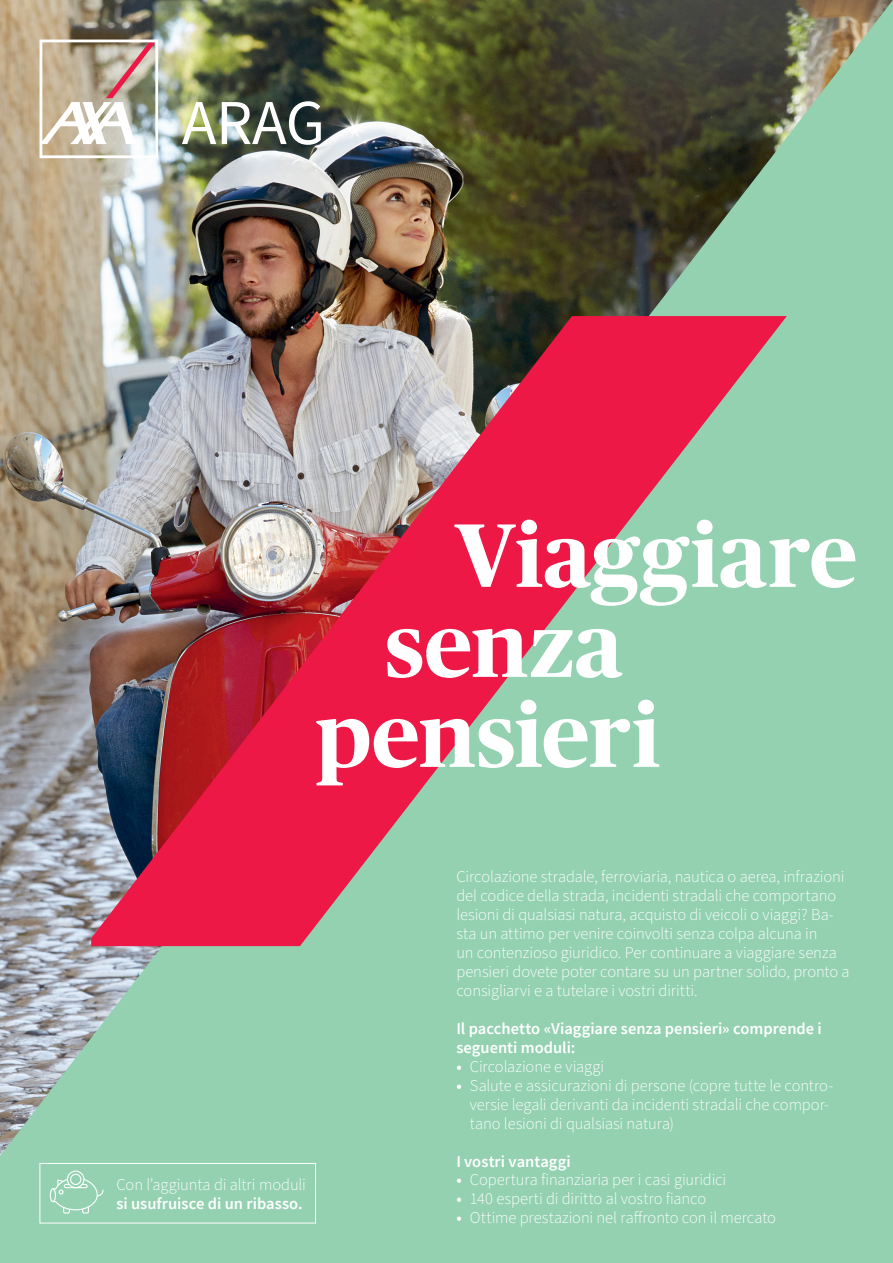
<style>
.page{position:relative;width:893px;height:1263px;background:#fff}
.page>*{position:absolute;margin:0;border:0;box-sizing:border-box;transform-origin:0 0}
.t1{font:700 90px "Publico Headline";letter-spacing:.005em;color:#fff}
.t2{font:300 16.5px/18.9px "Source Sans Pro";letter-spacing:-.005em;color:#fff}
.t3{font:600 16.5px/18.9px "Source Sans Pro";color:#fff}
.s1{font-weight:600}
</style>
<div class="page">
<img style="left:0;top:0;width:893px;height:1263px">
<img style="left:91px;top:316px;width:696px;height:630px">
<svg style="left:40px;top:40px;width:118px;height:118px"></svg>
<svg style="left:182px;top:102px;width:34px;height:42px"></svg>
<svg style="left:222px;top:101px;width:99px;height:44px"></svg>
<div style="left:40px;top:1163px;width:276px;height:60px;border:1px solid #fff"></div>
<div style="left:50px;top:1188px;width:6px;height:14px;border:1px solid #fff;border-radius:50%"></div>
<div style="left:67px;top:1170px;width:17px;height:18px;border:1px solid #fff;border-radius:50%"></div>
<div style="left:70px;top:1174px;width:11px;height:11px;border:1px solid #fff;border-radius:50%"></div>
<svg style="left:52px;top:1178px;width:52px;height:36px;background:#a2d7bc"></svg>
<h1 class="t1" style="left:455px;top:491px;width:404px">Viaggiare</h1>
<h1 class="t1" style="left:385px;top:581px;width:239px">senza</h1>
<h1 class="t1" style="left:316px;top:671px;width:346px">pensieri</h1>
<p class="t2" style="left:116px;top:1175px;width:191px">Con l’aggiunta di altri moduli</p>
<p class="t3" style="left:116px;top:1194px;width:188px">si usufruisce di un ribasso.</p>
<p class="t2" style="left:456px;top:867px;width:395px">Circolazione stradale, ferroviaria, nautica o aerea, infrazioni del codice della strada, incidenti stradali che comportano lesioni di qualsiasi natura, acquisto di veicoli o viaggi? Ba&shy;sta un attimo per venire coinvolti senza colpa alcuna in<br>un contenzioso giuridico. Per continuare a viaggiare senza pensieri dovete poter contare su un partner solido, pronto a consigliarvi e a tutelare i vostri diritti.</p>
<p class="t3" style="left:456px;top:1018px;width:367px">Il pacchetto «Viaggiare senza pensieri» comprende i seguenti moduli:</p>
<p class="t2" style="left:456px;top:1057px;width:149px"><span class="s1">•</span> Circolazione e viaggi</p>
<p class="t2" style="left:470px;top:1076px;width:365px;text-indent:-14px"><span class="s1">•</span> Salute e assicurazioni di persone (copre tutte le contro&shy;versie legali derivanti da incidenti stradali che compor&shy;tano lesioni di qualsiasi natura)</p>
<p class="t3" style="left:456px;top:1151px;width:116px">I vostri vantaggi</p>
<p class="t2" style="left:456px;top:1171px;width:272px"><span class="s1">•</span> Copertura finanziaria per i casi giuridici</p>
<p class="t2" style="left:456px;top:1190px;width:251px"><span class="s1">•</span> 140 esperti di diritto al vostro fianco</p>
<p class="t2" style="left:456px;top:1209px;width:321px"><span class="s1">•</span> Ottime prestazioni nel raffronto con il mercato</p>
</div>
